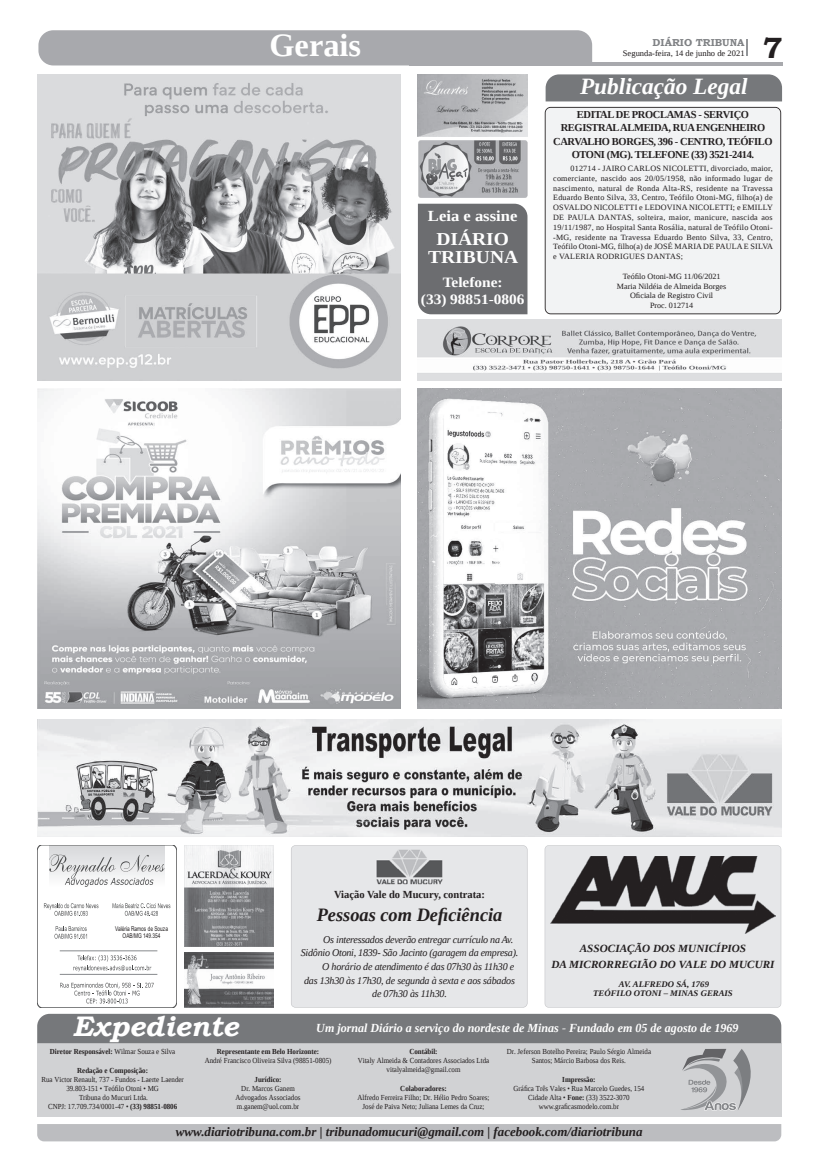
<style>
.page{position:relative;width:821px;height:1166px;background:#fff}
.page>*{position:absolute;margin:0;border:0;box-sizing:border-box;transform-origin:0 0}
.t1{font:700 32.38px "Liberation Serif";color:#fff}
.t2{font:700 29.31px "Bookman Old Style";color:#231f20}
.t3{font:italic 700 28.26px "Bookman Old Style";color:#fff}
.t4{font:italic 700 23.28px "Liberation Serif";color:#fff}
.t5{font:italic 700 18.9px "Liberation Serif";color:#231f20}
.t6{font:700 18.2px/17.5px "Liberation Serif";color:#fff;text-align:center;scale:1.08 1}
.t7{font:700 15.4px "Liberation Serif";color:#fff;scale:1.08 1}
.t8{font:700 14.26px/17.2px "Liberation Serif";color:#fff;text-align:center;scale:1.08 1}
.t9{font:italic 700 12.95px "Liberation Serif";color:#231f20}
.t10{font:italic 700 12.34px "Liberation Serif";color:#fff}
.t11{font:italic 700 10.94px/15.8px "Liberation Serif";color:#231f20;text-align:center}
.t12{font:700 10.76px "Liberation Serif";color:#231f20}
.t13{font:700 10.59px/13.2px "Liberation Serif";letter-spacing:-.035em;color:#231f20;text-align:center}
.t14{font:italic 10.33px "Liberation Serif";letter-spacing:-.025em;color:#231f20}
.t15{font:700 10.06px "Bookman Old Style";color:#808285}
.t16{font:italic 700 8.58px/9.4px "Liberation Serif";color:#231f20;text-align:center}
.t17{font:8.4px "Liberation Serif";color:#231f20}
.t18{font:8.05px/9.8px "Liberation Serif";color:#231f20;text-align:justify}
.t19{font:7.7px/9.2px "Liberation Serif";color:#231f20;text-align:center;scale:.91 1}
.t20{font:700 7.7px "Liberation Serif";color:#231f20;scale:.91 1}
.t21{font:6.65px/7.4px "Arial";color:#231f20;text-align:center;scale:.73 1}
.s1{font-weight:400}
.s2{font-weight:700}
</style>
<div class="page">
<hr style="left:409px;top:62px;width:374px;height:3px;background:#a8a9ad">
<div style="left:38px;top:30px;width:554px;height:35px;background:#a8a9ad"></div>
<svg style="left:747px;top:39px;width:1px;height:17px"></svg>
<div style="left:37px;top:1124px;width:744px;height:17px;background:#bcbdc0"></div>
<img style="left:37px;top:719px;width:744px;height:117px">
<img style="left:418px;top:320px;width:363px;height:60px">
<div style="left:546px;top:74px;width:236px;height:27px;background:#76787b"></div>
<svg style="left:37px;top:845px;width:140px;height:163px"></svg>
<hr style="left:60px;top:950px;width:97px;height:1px;background:#919396">
<hr style="left:60px;top:974px;width:97px;height:1px;background:#919396">
<svg style="left:184px;top:845px;width:90px;height:101px"></svg>
<img style="left:184px;top:952px;width:90px;height:56px">
<div style="left:545px;top:845px;width:236px;height:162px;background:#e6e7e9"></div>
<img style="left:551px;top:856px;width:224px;height:77px">
<div style="left:291px;top:845px;width:236px;height:162px;background:#e6e7e9"></div>
<img style="left:374px;top:849px;width:72px;height:36px">
<div style="left:37px;top:1043px;width:744px;height:73px;background:#d1d2d4"></div>
<div style="left:37px;top:1014px;width:744px;height:29px;background:#76787b"></div>
<svg style="left:681px;top:1049px;width:70px;height:61px"></svg>
<svg style="left:418px;top:140px;width:109px;height:58px;background:#a8a9ac"></svg>
<img style="left:418px;top:74px;width:109px;height:62px">
<div style="left:545px;top:107px;width:236px;height:207px;background:#f2f3f4"></div>
<img style="left:418px;top:388px;width:363px;height:320px">
<img style="left:37px;top:388px;width:364px;height:320px">
<img style="left:37px;top:74px;width:364px;height:306px">
<div style="left:418px;top:204px;width:109px;height:110px;background:#6c6d70"></div>
<h1 class="t1" style="left:269px;top:24px;width:93px">Gerais</h1>
<h3 class="t7" style="left:428px;top:205px;width:84px">Leia e assine</h3>
<h3 class="t6" style="left:428px;top:230px;width:85px">DIÁRIO<br>TRIBUNA</h3>
<h3 class="t8" style="left:421px;top:273px;width:97px">Telefone:<br>(33) 98851-0806</h3>
<p class="t15" style="left:653px;top:35px;width:93px">DIÁRIO TRIBUNA</p>
<p class="t17" style="left:623px;top:48px;width:123px">Segunda-feira, 14 de junho de 2021</p>
<h3 class="t4" style="left:580px;top:71px;width:169px">Publicação Legal</h3>
<h2 class="t2" style="left:763px;top:27px;width:21px">7</h2>
<h3 class="t13" style="left:553px;top:108px;width:221px">EDITAL DE PROCLAMAS - SERVIÇO REGISTRAL ALMEIDA, RUA ENGENHEIRO CARVALHO BORGES, 396 - CENTRO, TEÓFILO OTONI (MG). TELEFONE (33) 3521-2414.</h3>
<p class="t18" style="left:553px;top:163px;width:221px;text-indent:17px">012714 - JAIRO CARLOS NICOLETTI, divorciado, maior, comerciante, nascido aos 20/05/1958, não informado lugar de nascimento, natural de Ronda Alta-RS, residente na Travessa Eduardo Bento Silva, 33, Centro, Teófilo Otoni-MG, filho(a) de OSVALDO NICOLETTI e LEDOVINA NICOLETTI; e EMILLY DE PAULA DANTAS, solteira, maior, manicure, nascida aos 19/11/1987, no Hospital Santa Rosália, natural de Teófilo Otoni--MG, residente na Travessa Eduardo Bento Silva, 33, Centro, Teófilo Otoni-MG, filho(a) de JOSÉ MARIA DE PAULA E SILVA e VALERIA RODRIGUES DANTAS;</p>
<p class="t18" style="left:617px;top:271px;width:111px;text-align:center">Teófilo Otoni-MG 11/06/2021<br>Maria Nildéia de Almeida Borges<br>Oficiala de Registro Civil<br>Proc. 012714</p>
<p class="t21" style="left:115px;top:925px;width:74px">Valéria Ramos de Souza<br>OAB/MG 149.354</p>
<h3 class="t12" style="left:334px;top:887px;width:152px">Viação Vale do Mucury, contrata:</h3>
<h3 class="t5" style="left:317px;top:902px;width:187px">Pessoas com Deficiência</h3>
<p class="t14" style="left:323px;top:932px;width:191px">Os interessados deverão entregar currículo na Av.</p>
<p class="t14" style="left:301px;top:946px;width:219px">Sidônio Otoni, 1839- São Jacinto (garagem da empresa).</p>
<p class="t14" style="left:322px;top:960px;width:194px">O horário de atendimento é das 07h30 às 11h30 e</p>
<p class="t14" style="left:304px;top:973px;width:212px">das 13h30 às 17h30, de segunda à sexta e aos sábados</p>
<p class="t14" style="left:372px;top:987px;width:76px">de 07h30 às 11h30.</p>
<h3 class="t11" style="left:551px;top:941px;width:225px">ASSOCIAÇÃO DOS MUNICÍPIOS<br>DA MICRORREGIÃO DO VALE DO MUCURI</h3>
<p class="t16" style="left:593px;top:979px;width:141px">AV. ALFREDO SÁ, 1769<br>TEÓFILO OTONI – MINAS GERAIS</p>
<h3 class="t3" style="left:73px;top:1005px;width:167px">Expediente</h3>
<h3 class="t10" style="left:316px;top:1020px;width:424px">Um jornal Diário a serviço do nordeste de Minas - Fundado em 05 de agosto de 1969</h3>
<p class="t20" style="left:50px;top:1046px;width:139px">Diretor Responsável: <span class="s1">Wilmar Souza e Silva</span></p>
<p class="t20" style="left:77px;top:1065px;width:79px">Redação e Composição:</p>
<p class="t19" style="left:41px;top:1074px;width:158px">Rua Victor Renault, 737 - Fundos - Laerte Laender 39.803-151 • Teófilo Otoni • MG<br>Tribuna do Mucuri Ltda.<br>CNPJ: 17.709.734/0001-47 • <span class="s2">(33) 98851-0806</span></p>
<p class="t19" style="left:507px;top:1047px;width:160px">Dr. Jeferson Botelho Pereira; Paulo Sérgio Almeida<br>Santos; Márcio Barbosa dos Reis.</p>
<p class="t20" style="left:562px;top:1074px;width:38px">Impressão:</p>
<p class="t19" style="left:514px;top:1084px;width:145px">Gráfica Três Vales • Rua Marcelo Guedes, 154<br>Cidade Alta • <span class="s2">Fone:</span> (33) 3522-3070 www.graficasmodelo.com.br</p>
<p class="t20" style="left:409px;top:1046px;width:33px">Contábil:</p>
<p class="t19" style="left:358px;top:1056px;width:146px">Vitaly Almeida &amp; Contadores Associados Ltda vitalyalmeida@gmail.com</p>
<p class="t20" style="left:400px;top:1083px;width:52px">Colaboradores:</p>
<p class="t19" style="left:358px;top:1093px;width:147px">Alfredo Ferreira Filho; Dr. Hélio Pedro Soares;<br>José de Paiva Neto; Juliana Lemes da Cruz;</p>
<p class="t20" style="left:217px;top:1046px;width:114px">Representante em Belo Horizonte:</p>
<p class="t19" style="left:205px;top:1056px;width:141px">André Francisco Oliveira Silva (98851-0805)</p>
<p class="t20" style="left:255px;top:1074px;width:31px">Jurídico:</p>
<p class="t19" style="left:236px;top:1083px;width:73px">Dr. Marcos Ganem<br>Advogados Associados m.ganem@uol.com.br</p>
<h3 class="t9" style="left:176px;top:1123px;width:468px">www.diariotribuna.com.br | tribunadomucuri@gmail.com | facebook.com/diariotribuna</h3>
</div>
